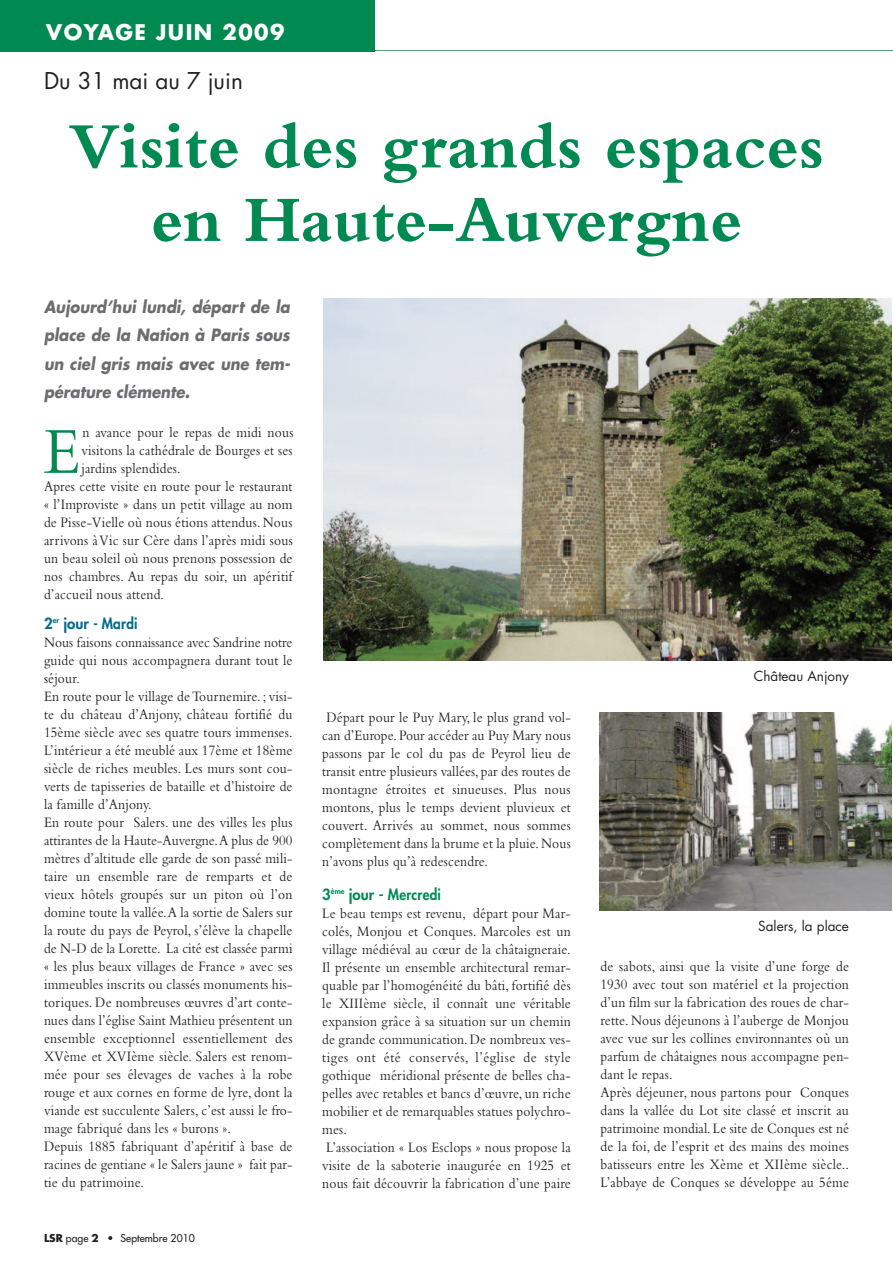
<style>
.page{position:relative;width:893px;height:1263px;background:#fff}
.page>*{position:absolute;margin:0;border:0;box-sizing:border-box;transform-origin:0 0}
.t1{font:68.55px "Bembo";color:#008a52;scale:.9 1}
.t2{font:700 67.5px/73.5px "Bembo";color:#008a52;text-align:center}
.t3{font:22.5px "Futura";color:#231f20}
.t4{font:700 21px "Futura";letter-spacing:.07em;color:#fff}
.t5{font:italic 700 16.5px/28.5px "Futura";color:#6c6d70;text-align:justify;scale:.9 1}
.t6{font:15px/18px "Bembo";letter-spacing:.015em;color:#231f20;scale:.9 1}
.t7{font:800 15px "Futura";letter-spacing:.015em;color:#008a52}
.t8{font:800 15px "Futura";letter-spacing:.015em;color:#006c8b}
.t9{font:13.5px "Futura";color:#231f20}
.t10{font:10.5px "Futura";color:#231f20}
.s1{font-weight:700}
</style>
<div class="page">
<hr style="left:0;top:50px;width:893px;height:1px;background:#669a6a">
<div style="left:0;top:0;width:374px;height:51px;background:#008a52"></div>
<img style="left:323px;top:299px;width:568px;height:361px">
<img style="left:600px;top:712px;width:291px;height:198px">
<h3 class="t4" style="left:46px;top:23px;width:240px">VOYAGE JUIN 2009</h3>
<h3 class="t3" style="left:44px;top:70px;width:200px">Du 31 mai au 7 juin</h3>
<h2 class="t2" style="left:69px;top:116px;width:756px">Visite des grands espaces en Haute-Auvergne</h2>
<p class="t5" style="left:44px;top:294px;width:278px">Aujourd’hui lundi, départ de la place de la Nation à Paris sous un ciel gris mais avec une tem&shy;pérature clémente.</p>
<h1 class="t1" style="left:44px;top:427px;width:42px">E</h1>
<p class="t6" style="left:82px;top:424px;width:236px">n avance pour le repas de midi nous</p>
<p class="t6" style="left:82px;top:442px;width:236px">visitons la cathédrale de Bourges et ses</p>
<p class="t6" style="left:82px;top:460px;width:112px">jardins splendides.</p>
<p class="t6" style="left:44px;top:478px;width:278px">Apres cette visite en route pour le restaurant</p>
<p class="t6" style="left:44px;top:496px;width:278px">« l’Improviste » dans un petit village au nom</p>
<p class="t6" style="left:44px;top:514px;width:278px">de Pisse-Vielle où nous étions attendus. Nous</p>
<p class="t6" style="left:44px;top:532px;width:278px">arrivons à Vic sur Cère dans l’après midi sous</p>
<p class="t6" style="left:44px;top:550px;width:278px">un beau soleil où nous prenons possession de</p>
<p class="t6" style="left:44px;top:568px;width:278px">nos chambres. Au repas du soir, un apéritif</p>
<p class="t6" style="left:44px;top:586px;width:135px">d’accueil nous attend.</p>
<p class="t8" style="left:44px;top:616px;width:95px">2<sup>er</sup> jour - Mardi</p>
<p class="t6" style="left:44px;top:634px;width:278px">Nous faisons connaissance avec Sandrine notre guide qui nous accompagnera durant tout le séjour.<br>En route pour le village de Tournemire. ; visi&shy;te du château d’Anjony, château fortifié du 15ème siècle avec ses quatre tours immenses.<br>L’intérieur a été meublé aux 17ème et 18ème siècle de riches meubles. Les murs sont cou&shy;verts de tapisseries de bataille et d’histoire de la famille d’Anjony.<br>En route pour Salers. une des villes les plus attirantes de la Haute-Auvergne. A plus de 900 mètres d’altitude elle garde de son passé mili&shy;taire un ensemble rare de remparts et de vieux hôtels groupés sur un piton où l’on domine toute la vallée. A la sortie de Salers sur la route du pays de Peyrol, s’élève la chapelle de N-D de la Lorette. La cité est classée parmi « les plus beaux villages de France » avec ses immeubles inscrits ou classés monuments his&shy;toriques. De nombreuses œuvres d’art conte&shy;nues dans l’église Saint Mathieu présentent un ensemble exceptionnel essentiellement des XVème et XVIème siècle. Salers est renom&shy;mée pour ses élevages de vaches à la robe rouge et aux cornes en forme de lyre, dont la viande est succulente Salers, c’est aussi le fro&shy;mage fabriqué dans les « burons ».<br>Depuis 1885 fabriquant d’apéritif à base de racines de gentiane « le Salers jaune » fait par&shy;tie du patrimoine.</p>
<p class="t10" style="left:44px;top:1233px;width:152px"><span class="s1">LSR</span> page <span class="s1">2 •</span> Septembre 2010</p>
<p class="t6" style="left:322px;top:709px;width:278px;text-align:justify">Départ pour le Puy Mary, le plus grand vol&shy;can d’Europe. Pour accéder au Puy Mary nous passons par le col du pas de Peyrol lieu de transit entre plusieurs vallées, par des routes de montagne étroites et sinueuses. Plus nous montons, plus le temps devient pluvieux et couvert. Arrivés au sommet, nous sommes complètement dans la brume et la pluie. Nous n’avons plus qu’à redescendre.</p>
<p class="t7" style="left:322px;top:887px;width:120px">3<sup>ème</sup> jour - Mercredi</p>
<p class="t6" style="left:322px;top:905px;width:278px">Le beau temps est revenu, départ pour Mar&shy;colés, Monjou et Conques. Marcoles est un village médiéval au cœur de la châtaigneraie.<br>Il présente un ensemble architectural remar&shy;quable par l’homogénéité du bâti, fortifié dès le XIIIème siècle, il connaît une véritable expansion grâce à sa situation sur un chemin de grande communication. De nombreux ves&shy;tiges ont été conservés, l’église de style gothique méridional présente de belles cha&shy;pelles avec retables et bancs d’œuvre, un riche mobilier et de remarquables statues polychro&shy;mes.<br>L’association « Los Esclops » nous propose la visite de la saboterie inaugurée en 1925 et nous fait découvrir la fabrication d’une paire</p>
<p class="t9" style="left:754px;top:670px;width:97px">Château Anjony</p>
<p class="t9" style="left:758px;top:919px;width:92px">Salers, la place</p>
<p class="t6" style="left:600px;top:959px;width:278px">de sabots, ainsi que la visite d’une forge de 1930 avec tout son matériel et la projection d’un film sur la fabrication des roues de char&shy;rette. Nous déjeunons à l’auberge de Monjou avec vue sur les collines environnantes où un parfum de châtaignes nous accompagne pen&shy;dant le repas.<br>Après déjeuner, nous partons pour Conques dans la vallée du Lot site classé et inscrit au patrimoine mondial. Le site de Conques est né de la foi, de l’esprit et des mains des moines batisseurs entre les Xème et XIIème siècle..<br>L’abbaye de Conques se développe au 5éme</p>
</div>
